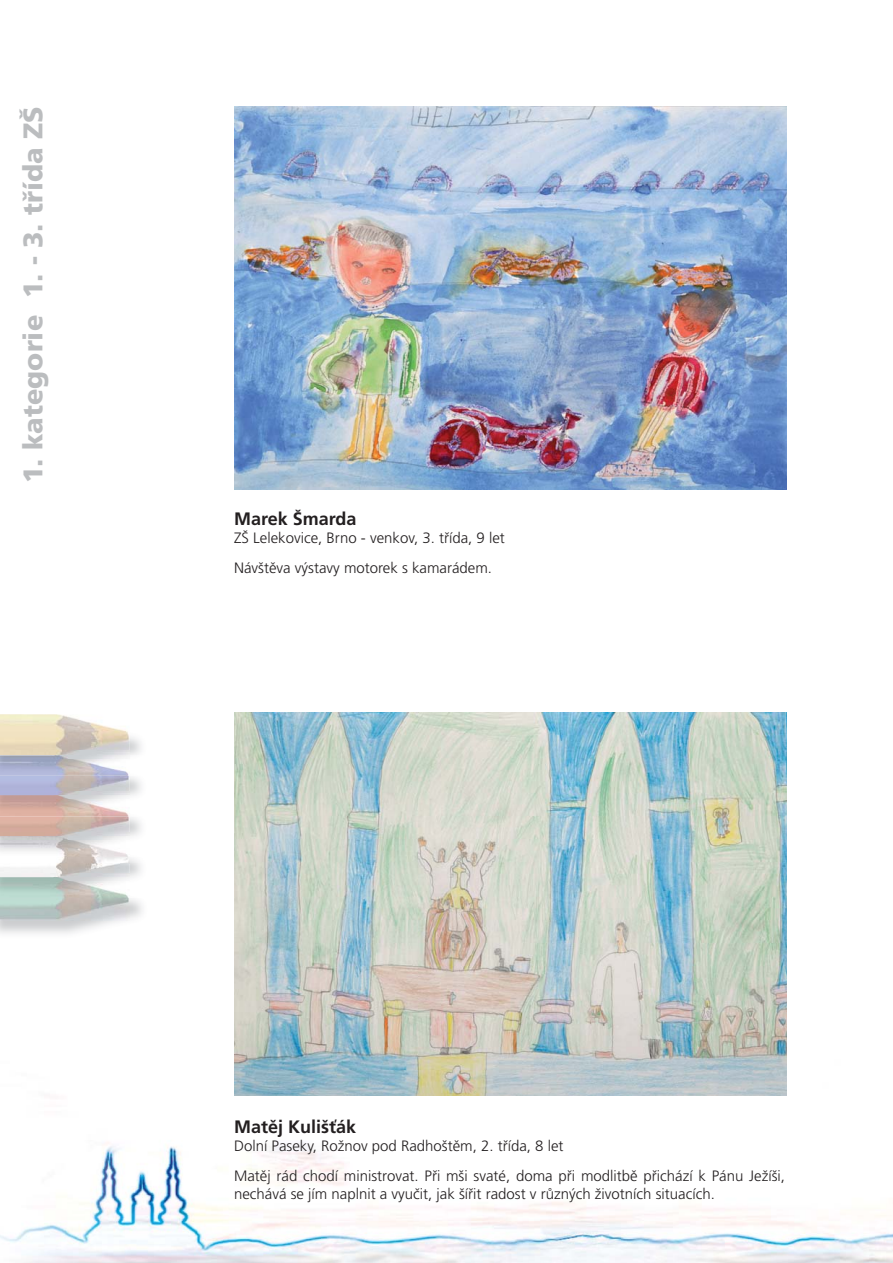
<style>
.page{position:relative;width:893px;height:1263px;background:#fff}
.page>*{position:absolute;margin:0;border:0;box-sizing:border-box;transform-origin:0 0}
.t1{font:900 27px "Frutiger CE";color:#bbbdbf}
.t2{font:700 18px "Frutiger CE";color:#231f20}
.t3{font:300 15px/30px "Frutiger CE";color:#231f20}
</style>
<div class="page">
<img style="left:0;top:1095px;width:893px;height:168px">
<img style="left:0;top:880px;width:142px;height:54px">
<img style="left:0;top:898px;width:130px;height:23px">
<img style="left:130px;top:858px;width:12px;height:40px">
<img style="left:0;top:758px;width:130px;height:115px">
<img style="left:0;top:873px;width:130px;height:7px">
<img style="left:128px;top:776px;width:13px;height:60px">
<img style="left:128px;top:839px;width:2px;height:18px">
<img style="left:0;top:832px;width:130px;height:7px">
<img style="left:128px;top:796px;width:13px;height:20px">
<img style="left:0;top:791px;width:130px;height:7px">
<img style="left:128px;top:755px;width:11px;height:21px">
<img style="left:0;top:714px;width:130px;height:44px">
<img style="left:234px;top:106px;width:553px;height:383px">
<img style="left:234px;top:712px;width:553px;height:383px">
<h1 class="t1" style="left:20px;top:483px;width:378px;rotate:-90deg">1. kategorie 1. - 3. třída ZŠ</h1>
<p class="t2" style="left:234px;top:510px;width:124px">Marek Šmarda</p>
<p class="t3" style="left:234px;top:523px;width:272px">ZŠ Lelekovice, Brno - venkov, 3. třída, 9 let<br>Návštěva výstavy motorek s kamarádem.</p>
<p class="t2" style="left:234px;top:1118px;width:124px">Matěj Kulišťák</p>
<p class="t3" style="left:234px;top:1131px;width:553px">Dolní Paseky, Rožnov pod Radhoštěm, 2. třída, 8 let<br>Matěj rád chodí ministrovat. Při mši svaté, doma při modlitbě přichází k Pánu Ježíši,</p>
<p class="t3" style="left:234px;top:1179px;width:482px">nechává se jím naplnit a vyučit, jak šířit radost v různých životních situacích.</p>
</div>
